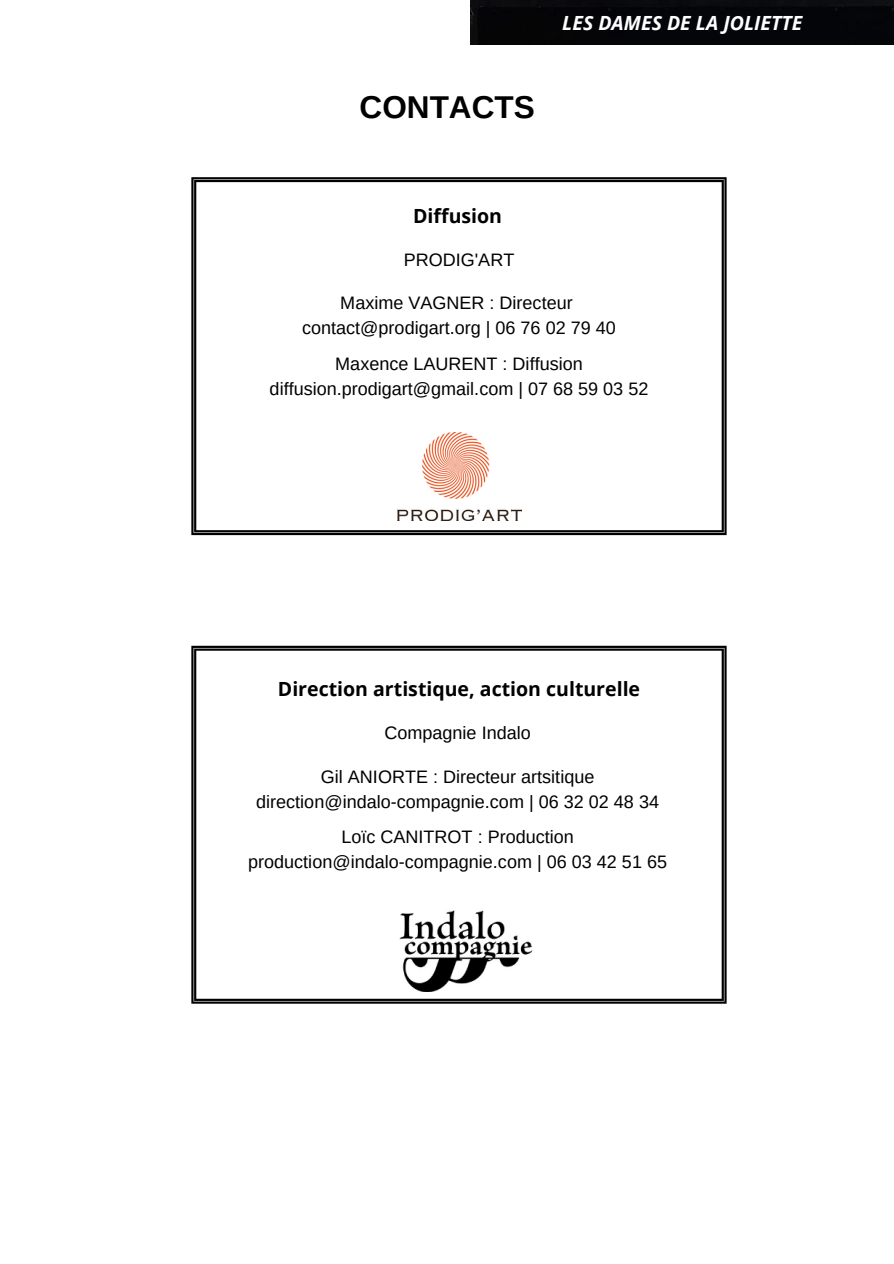
<style>
.page{position:relative;width:894px;height:1264px;background:#fff}
.page>*{position:absolute;margin:0;border:0;box-sizing:border-box;transform-origin:0 0}
.t1{font:700 31.5px "Arimo";color:#000}
.t2{font:700 19.5px "Open Sans";color:#000}
.t3{font:italic 700 19.5px "Open Sans";color:#fff}
.t4{font:18px/24.8px "Arimo";color:#000;text-align:center}
</style>
<div class="page">
<svg style="left:191px;top:177px;width:535px;height:358px"></svg>
<div style="left:470px;top:0;width:423px;height:44px;background:#050509"></div>
<img style="left:397px;top:432px;width:124px;height:88px">
<svg style="left:191px;top:645px;width:535px;height:358px"></svg>
<img style="left:399px;top:905px;width:142px;height:86px">
<h1 class="t1" style="left:359px;top:86px;width:177px">CONTACTS</h1>
<p class="t3" style="left:562px;top:9px;width:241px">LES DAMES DE LA JOLIETTE</p>
<p class="t2" style="left:413px;top:202px;width:90px">Diffusion</p>
<p class="t4" style="left:403px;top:247px;width:112px">PRODIG'ART</p>
<p class="t4" style="left:302px;top:291px;width:315px">Maxime VAGNER : Directeur contact@prodigart.org | 06 76 02 79 40</p>
<p class="t4" style="left:269px;top:351px;width:380px">Maxence LAURENT : Diffusion diffusion.prodigart@gmail.com | 07 68 59 03 52</p>
<p class="t2" style="left:278px;top:675px;width:363px">Direction artistique, action culturelle</p>
<p class="t4" style="left:384px;top:720px;width:148px">Compagnie Indalo</p>
<p class="t4" style="left:256px;top:765px;width:404px">Gil ANIORTE : Directeur artsitique direction@indalo-compagnie.com | 06 32 02 48 34</p>
<p class="t4" style="left:248px;top:824px;width:420px">Loïc CANITROT : Production production@indalo-compagnie.com | 06 03 42 51 65</p>
</div>
